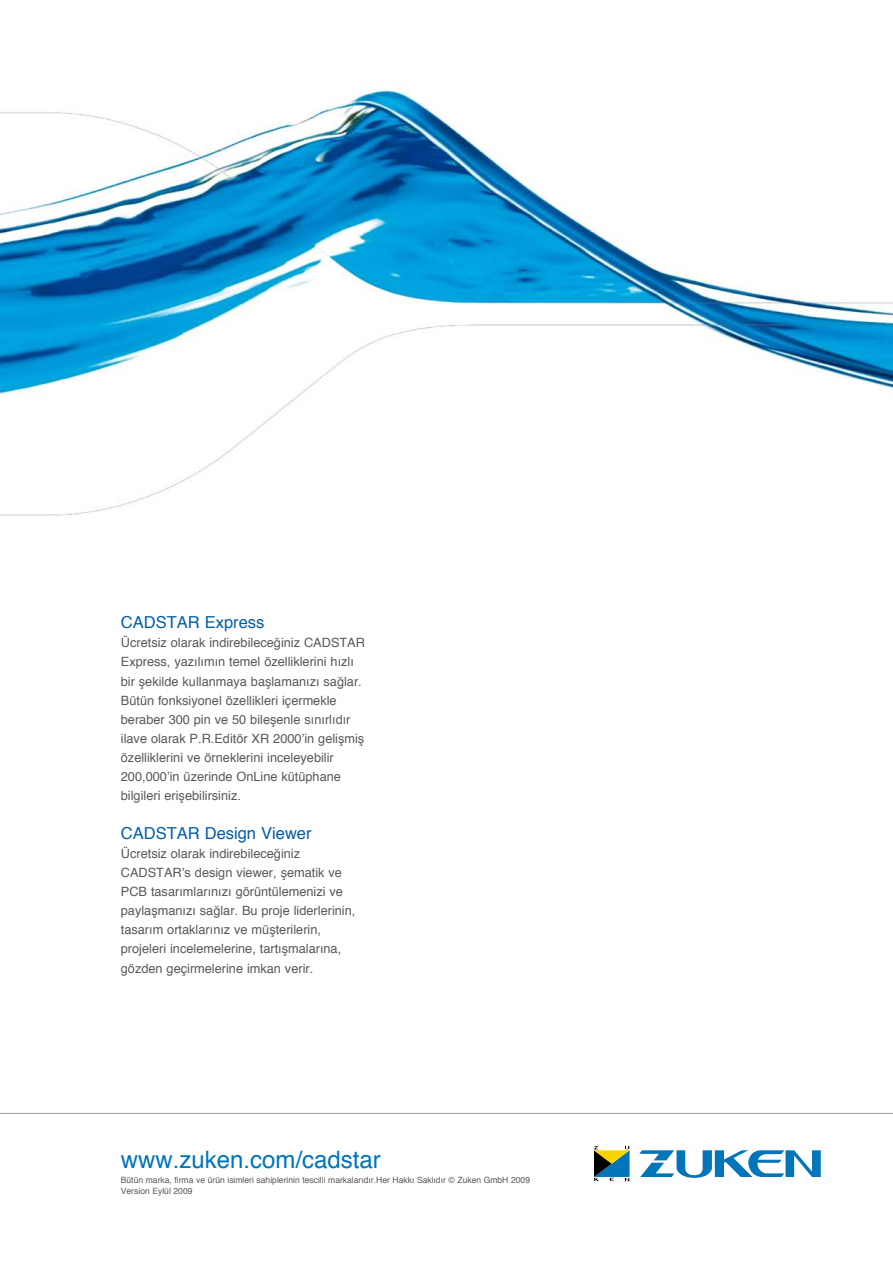
<style>
.page{position:relative;width:893px;height:1263px;background:#fff}
.page>*{position:absolute;margin:0;border:0;box-sizing:border-box;transform-origin:0 0}
.t1{font:24px "Helvetica";color:#0075ba}
.t2{font:16.5px "Helvetica";color:#005ea8}
.t3{font:12.75px/19.2px "Helvetica";color:#58585a}
.t4{font:8.7px/10.4px "Helvetica";color:#58585a}
</style>
<div class="page">
<img style="left:0;top:88px;width:893px;height:428px">
<hr style="left:0;top:1113px;width:893px;height:1px;background:#9c9d9f">
<svg style="left:639px;top:1150px;width:182px;height:28px"></svg>
<svg style="left:594px;top:1146px;width:36px;height:35px"></svg>
<p class="t2" style="left:121px;top:610px;width:145px">CADSTAR Express</p>
<p class="t3" style="left:121px;top:633px;width:246px">Ücretsiz olarak indirebileceğiniz CADSTAR Express, yazılımın temel özelliklerini hızlı bir şekilde kullanmaya başlamanızı sağlar.<br>Bütün fonksiyonel özellikleri içermekle beraber 300 pin ve 50 bileşenle sınırlıdır ilave olarak P.R.Editör XR 2000’in gelişmiş özelliklerini ve örneklerini inceleyebilir 200,000’in üzerinde OnLine kütüphane bilgileri erişebilirsiniz.</p>
<p class="t2" style="left:121px;top:820px;width:192px">CADSTAR Design Viewer</p>
<p class="t3" style="left:121px;top:844px;width:236px">Ücretsiz olarak indirebileceğiniz CADSTAR’s design viewer, şematik ve PCB tasarımlarınızı görüntülemenizi ve paylaşmanızı sağlar. Bu proje liderlerinin, tasarım ortaklarınız ve müşterilerin, projeleri incelemelerine, tartışmalarına, gözden geçirmelerine imkan verir.</p>
<h1 class="t1" style="left:121px;top:1141px;width:262px">www.zuken.com/cadstar</h1>
<p class="t4" style="left:121px;top:1175px;width:411px">Bütün marka, firma ve ürün isimleri sahiplerinin tescilli markalarıdır.Her Hakkı Saklıdır © Zuken GmbH 2009<br>Version Eylül 2009</p>
</div>
